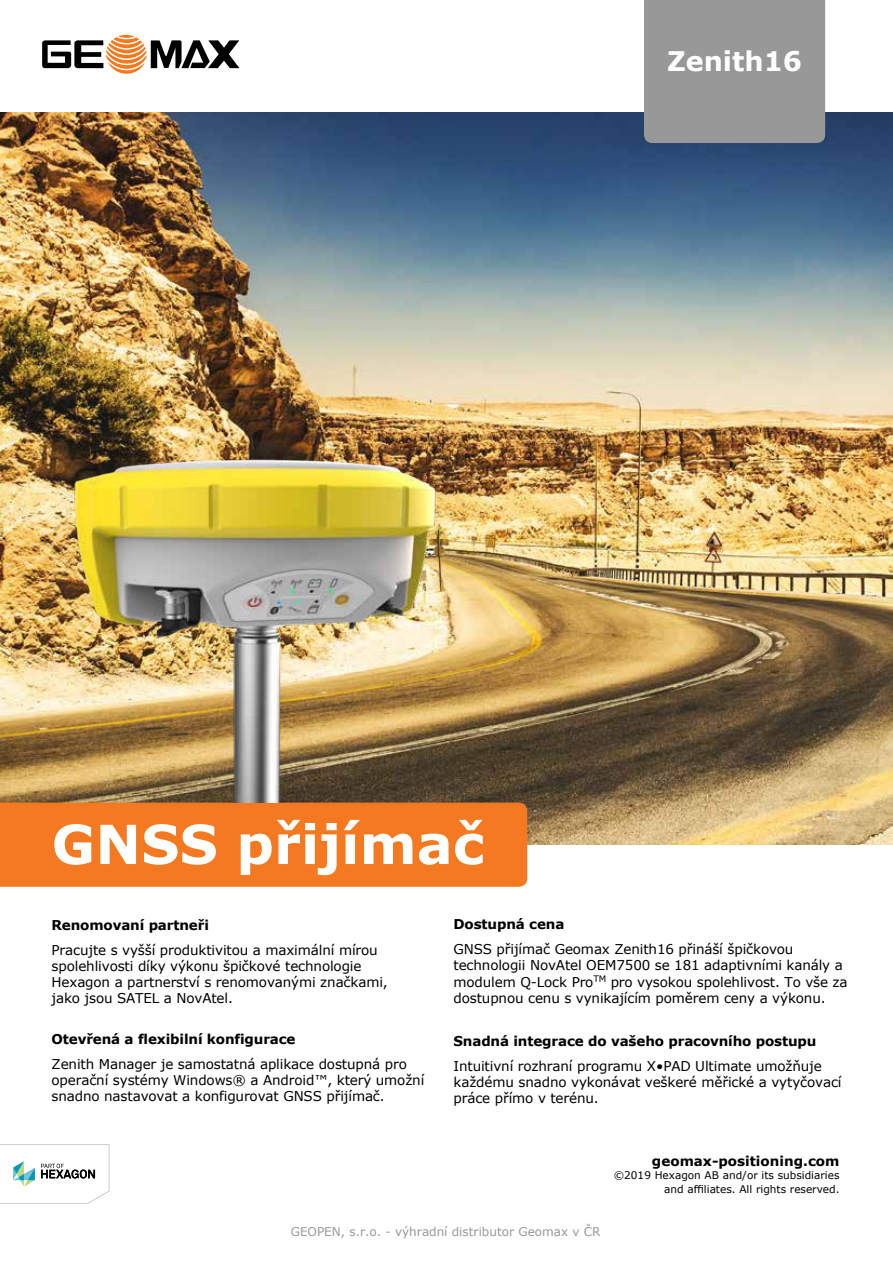
<style>
.page{position:relative;width:893px;height:1263px;background:#fff}
.page>*{position:absolute;margin:0;border:0;box-sizing:border-box;transform-origin:0 0}
.t1{font:700 54px "Verdana";color:#fff}
.t2{font:700 27px "Verdana";color:#fff}
.t3{font:13.5px/16.2px "Verdana";letter-spacing:-.01em;color:#000}
.t4{font:700 13.5px "Verdana";letter-spacing:-.01em;color:#000}
.t5{font:12px "Verdana";color:#979897}
.t6{font:10.5px/13.5px "Verdana";color:#000;text-align:right}
</style>
<div class="page">
<img style="left:0;top:112px;width:893px;height:733px">
<div style="left:644px;top:0;width:181px;height:143px;background:#979897"></div>
<svg style="left:0;top:1144px;width:109px;height:59px"></svg>
<hr style="left:118px;top:35px;width:16px;height:3px;background:#f47920;border-radius:50%">
<svg style="left:42px;top:37px;width:197px;height:37px"></svg>
<div style="left:0;top:803px;width:527px;height:84px;background:#f47920"></div>
<img style="left:0;top:370px;width:492px;height:433px">
<h2 class="t2" style="left:667px;top:42px;width:136px">Zenith16</h2>
<h1 class="t1" style="left:52px;top:806px;width:434px">GNSS přijímač</h1>
<p class="t4" style="left:52px;top:915px;width:159px">Renomovaní partneři</p>
<p class="t3" style="left:52px;top:941px;width:338px">Pracujte s vyšší produktivitou a maximální mírou spolehlivosti díky výkonu špičkové technologie Hexagon a partnerství s renomovanými značkami, jako jsou SATEL a NovAtel.</p>
<p class="t4" style="left:52px;top:1030px;width:245px">Otevřená a flexibilní konfigurace</p>
<p class="t3" style="left:52px;top:1056px;width:374px">Zenith Manager je samostatná aplikace dostupná pro operační systémy Windows® a Android™, který umožní snadno nastavovat a konfigurovat GNSS přijímač.</p>
<p class="t4" style="left:453px;top:915px;width:112px">Dostupná cena</p>
<p class="t3" style="left:453px;top:941px;width:396px">GNSS přijímač Geomax Zenith16 přináší špičkovou technologii NovAtel OEM7500 se 181 adaptivními kanály a modulem Q-Lock Pro<sup>TM</sup> pro vysokou spolehlivost. To vše za dostupnou cenu s vynikajícím poměrem ceny a výkonu.</p>
<p class="t4" style="left:453px;top:1031px;width:365px">Snadná integrace do vašeho pracovního postupu</p>
<p class="t3" style="left:453px;top:1057px;width:390px">Intuitivní rozhraní programu X•PAD Ultimate umožňuje každému snadno vykonávat veškeré měřické a vytyčovací práce přímo v terénu.</p>
<p class="t4" style="left:652px;top:1151px;width:189px">geomax-positioning.com</p>
<p class="t6" style="left:614px;top:1168px;width:227px">©2019 Hexagon AB and/or its subsidiaries and affiliates. All rights reserved.</p>
<p class="t5" style="left:291px;top:1223px;width:311px">GEOPEN, s.r.o. - výhradní distributor Geomax v ČR</p>
</div>
